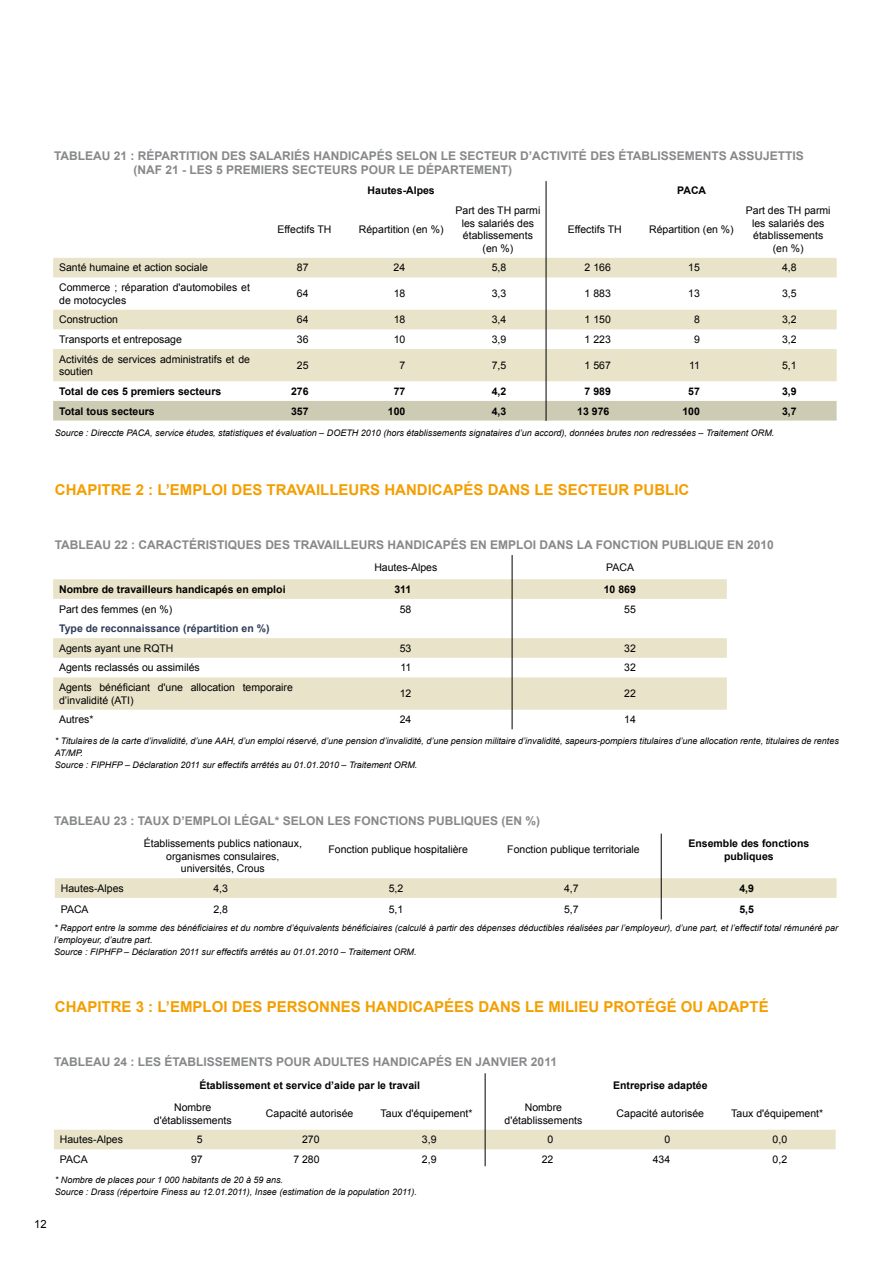
<style>
.page{position:relative;width:893px;height:1263px;background:#fff}
.page>*{position:absolute;margin:0;border:0;box-sizing:border-box;transform-origin:0 0}
.t1{font:700 15px "Arial";color:#f49e00}
.t2{font:700 12px/14.4px "Arial";color:#87888a}
.t3{font:11.25px "Arial";color:#000}
.t4{font:10.5px/12.6px "Arial";color:#000;text-align:center}
.t5{font:700 10.5px/12.6px "Arial";color:#000;text-align:center}
.t6{font:700 10.5px/19.6px "Arial";color:#2e3c57}
.t7{font:italic 9px/12px "Arial";color:#000}
.s1{font-weight:400;color:#000}
</style>
<div class="page">
<div style="left:54px;top:1130px;width:782px;height:19px;background:#e8e3c9"></div>
<div style="left:55px;top:878px;width:781px;height:20px;background:#e8e3c9"></div>
<svg style="left:53px;top:258px;width:784px;height:123px;fill:#e8e3c9"></svg>
<div style="left:53px;top:401px;width:784px;height:20px;background:#cecbb4"></div>
<svg style="left:53px;top:579px;width:674px;height:131px;fill:#e8e3c9"></svg>
<hr style="left:546px;top:181px;width:1px;height:240px;background:#000">
<hr style="left:512px;top:555px;width:1px;height:174px;background:#000">
<hr style="left:661px;top:834px;width:1px;height:85px;background:#000">
<hr style="left:485px;top:1073px;width:1px;height:93px;background:#000">
<p class="t2" style="left:134px;top:149px;width:672px;text-indent:-80px">TABLEAU 21 : RÉPARTITION DES SALARIÉS HANDICAPÉS SELON LE SECTEUR D’ACTIVITÉ DES ÉTABLISSEMENTS ASSUJETTIS (NAF 21 - LES 5 PREMIERS SECTEURS POUR LE DÉPARTEMENT)</p>
<p class="t5" style="left:368px;top:185px;width:69px">Hautes-Alpes</p>
<p class="t5" style="left:677px;top:185px;width:30px">PACA</p>
<p class="t4" style="left:277px;top:223px;width:55px">Effectifs TH</p>
<p class="t4" style="left:359px;top:223px;width:86px">Répartition (en %)</p>
<p class="t4" style="left:456px;top:204px;width:86px">Part des TH parmi les salariés des établissements (en %)</p>
<p class="t4" style="left:568px;top:223px;width:55px">Effectifs TH</p>
<p class="t4" style="left:649px;top:223px;width:86px">Répartition (en %)</p>
<p class="t4" style="left:746px;top:204px;width:86px">Part des TH parmi les salariés des établissements (en %)</p>
<p class="t4" style="left:59px;top:262px;width:150px">Santé humaine et action sociale</p>
<p class="t4" style="left:297px;top:262px;width:13px">87</p>
<p class="t4" style="left:394px;top:262px;width:13px">24</p>
<p class="t4" style="left:492px;top:262px;width:16px">5,8</p>
<p class="t4" style="left:585px;top:262px;width:28px">2 166</p>
<p class="t4" style="left:688px;top:262px;width:13px">15</p>
<p class="t4" style="left:782px;top:262px;width:16px">4,8</p>
<p class="t4" style="left:59px;top:281px;width:192px;text-align:left">Commerce ; réparation d'automobiles et de motocycles</p>
<p class="t4" style="left:297px;top:288px;width:13px">64</p>
<p class="t4" style="left:394px;top:288px;width:13px">18</p>
<p class="t4" style="left:492px;top:288px;width:16px">3,3</p>
<p class="t4" style="left:585px;top:288px;width:28px">1 883</p>
<p class="t4" style="left:688px;top:288px;width:13px">13</p>
<p class="t4" style="left:782px;top:288px;width:16px">3,5</p>
<p class="t4" style="left:59px;top:313px;width:60px">Construction</p>
<p class="t4" style="left:297px;top:313px;width:13px">64</p>
<p class="t4" style="left:394px;top:313px;width:13px">18</p>
<p class="t4" style="left:492px;top:313px;width:16px">3,4</p>
<p class="t4" style="left:585px;top:313px;width:28px">1 150</p>
<p class="t4" style="left:694px;top:313px;width:7px">8</p>
<p class="t4" style="left:782px;top:313px;width:16px">3,2</p>
<p class="t4" style="left:59px;top:333px;width:124px">Transports et entreposage</p>
<p class="t4" style="left:297px;top:333px;width:13px">36</p>
<p class="t4" style="left:394px;top:333px;width:13px">10</p>
<p class="t4" style="left:492px;top:333px;width:16px">3,9</p>
<p class="t4" style="left:585px;top:333px;width:28px">1 223</p>
<p class="t4" style="left:694px;top:333px;width:7px">9</p>
<p class="t4" style="left:782px;top:333px;width:16px">3,2</p>
<p class="t4" style="left:59px;top:353px;width:192px;text-align:left">Activités de services administratifs et de soutien</p>
<p class="t4" style="left:297px;top:359px;width:13px">25</p>
<p class="t4" style="left:400px;top:359px;width:7px">7</p>
<p class="t4" style="left:492px;top:359px;width:16px">7,5</p>
<p class="t4" style="left:585px;top:359px;width:28px">1 567</p>
<p class="t4" style="left:689px;top:359px;width:12px">11</p>
<p class="t4" style="left:782px;top:359px;width:16px">5,1</p>
<p class="t5" style="left:59px;top:385px;width:164px">Total de ces 5 premiers secteurs</p>
<p class="t5" style="left:291px;top:385px;width:19px">276</p>
<p class="t5" style="left:394px;top:385px;width:13px">77</p>
<p class="t5" style="left:492px;top:385px;width:16px">4,2</p>
<p class="t5" style="left:585px;top:385px;width:28px">7 989</p>
<p class="t5" style="left:688px;top:385px;width:13px">57</p>
<p class="t5" style="left:782px;top:385px;width:16px">3,9</p>
<p class="t5" style="left:59px;top:405px;width:97px">Total tous secteurs</p>
<p class="t5" style="left:291px;top:405px;width:19px">357</p>
<p class="t5" style="left:388px;top:405px;width:19px">100</p>
<p class="t5" style="left:492px;top:405px;width:16px">4,3</p>
<p class="t5" style="left:577px;top:405px;width:34px">13 976</p>
<p class="t5" style="left:682px;top:405px;width:19px">100</p>
<p class="t5" style="left:782px;top:405px;width:16px">3,7</p>
<p class="t7" style="left:55px;top:427px;width:721px">Source : Direccte PACA, service études, statistiques et évaluation – DOETH 2010 (hors établissements signataires d’un accord), données brutes non redressées – Traitement ORM.</p>
<p class="t1" style="left:55px;top:480px;width:636px">CHAPITRE 2 : L’EMPLOI DES TRAVAILLEURS HANDICAPÉS DANS LE SECTEUR PUBLIC</p>
<p class="t2" style="left:55px;top:537px;width:720px">TABLEAU 22 : CARACTÉRISTIQUES DES TRAVAILLEURS HANDICAPÉS EN EMPLOI DANS LA FONCTION PUBLIQUE EN 2010</p>
<p class="t4" style="left:374px;top:561px;width:65px">Hautes-Alpes</p>
<p class="t4" style="left:606px;top:561px;width:29px">PACA</p>
<p class="t5" style="left:59px;top:583px;width:228px">Nombre de travailleurs handicapés en emploi</p>
<p class="t5" style="left:394px;top:583px;width:18px">311</p>
<p class="t5" style="left:604px;top:583px;width:34px">10 869</p>
<p class="t4" style="left:59px;top:603px;width:115px">Part des femmes (en %)</p>
<p class="t4" style="left:400px;top:603px;width:13px">58</p>
<p class="t4" style="left:624px;top:603px;width:13px">55</p>
<p class="t6" style="left:59px;top:619px;width:212px">Type de reconnaissance (répartition en %)<br><span class="s1">Agents ayant une RQTH</span></p>
<p class="t4" style="left:400px;top:642px;width:13px">53</p>
<p class="t4" style="left:624px;top:642px;width:13px">32</p>
<p class="t4" style="left:59px;top:661px;width:142px">Agents reclassés ou assimilés</p>
<p class="t4" style="left:400px;top:661px;width:12px">11</p>
<p class="t4" style="left:624px;top:661px;width:13px">32</p>
<p class="t4" style="left:59px;top:681px;width:235px;text-align:left">Agents bénéficiant d'une allocation temporaire d’invalidité (ATI)</p>
<p class="t4" style="left:400px;top:687px;width:13px">12</p>
<p class="t4" style="left:624px;top:687px;width:13px">22</p>
<p class="t4" style="left:59px;top:713px;width:36px">Autres*</p>
<p class="t4" style="left:400px;top:713px;width:13px">24</p>
<p class="t4" style="left:624px;top:713px;width:13px">14</p>
<p class="t7" style="left:55px;top:735px;width:786px">* Titulaires de la carte d’invalidité, d’une AAH, d’un emploi réservé, d’une pension d’invalidité, d’une pension militaire d’invalidité, sapeurs-pompiers titulaires d’une allocation rente, titulaires de rentes<br>AT/MP.<br>Source : FIPHFP – Déclaration 2011 sur effectifs arrêtés au 01.01.2010 – Traitement ORM.</p>
<p class="t2" style="left:54px;top:814px;width:488px">TABLEAU 23 : TAUX D’EMPLOI LÉGAL* SELON LES FONCTIONS PUBLIQUES (EN %)</p>
<p class="t4" style="left:144px;top:837px;width:160px">Établissements publics nationaux, organismes consulaires, universités, Crous</p>
<p class="t4" style="left:328px;top:843px;width:141px">Fonction publique hospitalière</p>
<p class="t4" style="left:507px;top:843px;width:134px">Fonction publique territoriale</p>
<p class="t5" style="left:688px;top:837px;width:122px">Ensemble des fonctions publiques</p>
<p class="t4" style="left:61px;top:882px;width:65px">Hautes-Alpes</p>
<p class="t4" style="left:213px;top:882px;width:16px">4,3</p>
<p class="t4" style="left:389px;top:882px;width:16px">5,2</p>
<p class="t4" style="left:564px;top:882px;width:16px">4,7</p>
<p class="t5" style="left:739px;top:882px;width:16px">4,9</p>
<p class="t4" style="left:61px;top:903px;width:29px">PACA</p>
<p class="t4" style="left:213px;top:903px;width:16px">2,8</p>
<p class="t4" style="left:389px;top:903px;width:16px">5,1</p>
<p class="t4" style="left:564px;top:903px;width:16px">5,7</p>
<p class="t5" style="left:739px;top:903px;width:16px">5,5</p>
<p class="t7" style="left:54px;top:922px;width:786px">* Rapport entre la somme des bénéficiaires et du nombre d’équivalents bénéficiaires (calculé à partir des dépenses déductibles réalisées par l’employeur), d’une part, et l’effectif total rémunéré par l’employeur, d’autre part.<br>Source : FIPHFP – Déclaration 2011 sur effectifs arrêtés au 01.01.2010 – Traitement ORM.</p>
<p class="t1" style="left:55px;top:996px;width:715px">CHAPITRE 3 : L’EMPLOI DES PERSONNES HANDICAPÉES DANS LE MILIEU PROTÉGÉ OU ADAPTÉ</p>
<p class="t2" style="left:54px;top:1055px;width:504px">TABLEAU 24 : LES ÉTABLISSEMENTS POUR ADULTES HANDICAPÉS EN JANVIER 2011</p>
<p class="t5" style="left:199px;top:1079px;width:222px">Établissement et service d’aide par le travail</p>
<p class="t5" style="left:613px;top:1079px;width:96px">Entreprise adaptée</p>
<p class="t4" style="left:154px;top:1101px;width:79px">Nombre d'établissements</p>
<p class="t4" style="left:266px;top:1107px;width:89px">Capacité autorisée</p>
<p class="t4" style="left:381px;top:1107px;width:93px">Taux d'équipement*</p>
<p class="t4" style="left:504px;top:1101px;width:79px">Nombre d'établissements</p>
<p class="t4" style="left:617px;top:1107px;width:89px">Capacité autorisée</p>
<p class="t4" style="left:731px;top:1107px;width:93px">Taux d'équipement*</p>
<p class="t4" style="left:60px;top:1133px;width:65px">Hautes-Alpes</p>
<p class="t4" style="left:197px;top:1133px;width:7px">5</p>
<p class="t4" style="left:302px;top:1133px;width:19px">270</p>
<p class="t4" style="left:422px;top:1133px;width:16px">3,9</p>
<p class="t4" style="left:548px;top:1133px;width:7px">0</p>
<p class="t4" style="left:664px;top:1133px;width:7px">0</p>
<p class="t4" style="left:773px;top:1133px;width:16px">0,0</p>
<p class="t4" style="left:60px;top:1153px;width:29px">PACA</p>
<p class="t4" style="left:191px;top:1153px;width:13px">97</p>
<p class="t4" style="left:293px;top:1153px;width:28px">7 280</p>
<p class="t4" style="left:422px;top:1153px;width:16px">2,9</p>
<p class="t4" style="left:542px;top:1153px;width:13px">22</p>
<p class="t4" style="left:653px;top:1153px;width:19px">434</p>
<p class="t4" style="left:773px;top:1153px;width:16px">0,2</p>
<p class="t7" style="left:55px;top:1174px;width:363px">* Nombre de places pour 1 000 habitants de 20 à 59 ans.<br>Source : Drass (répertoire Finess au 12.01.2011), Insee (estimation de la population 2011).</p>
<p class="t3" style="left:34px;top:1217px;width:14px">12</p>
</div>
